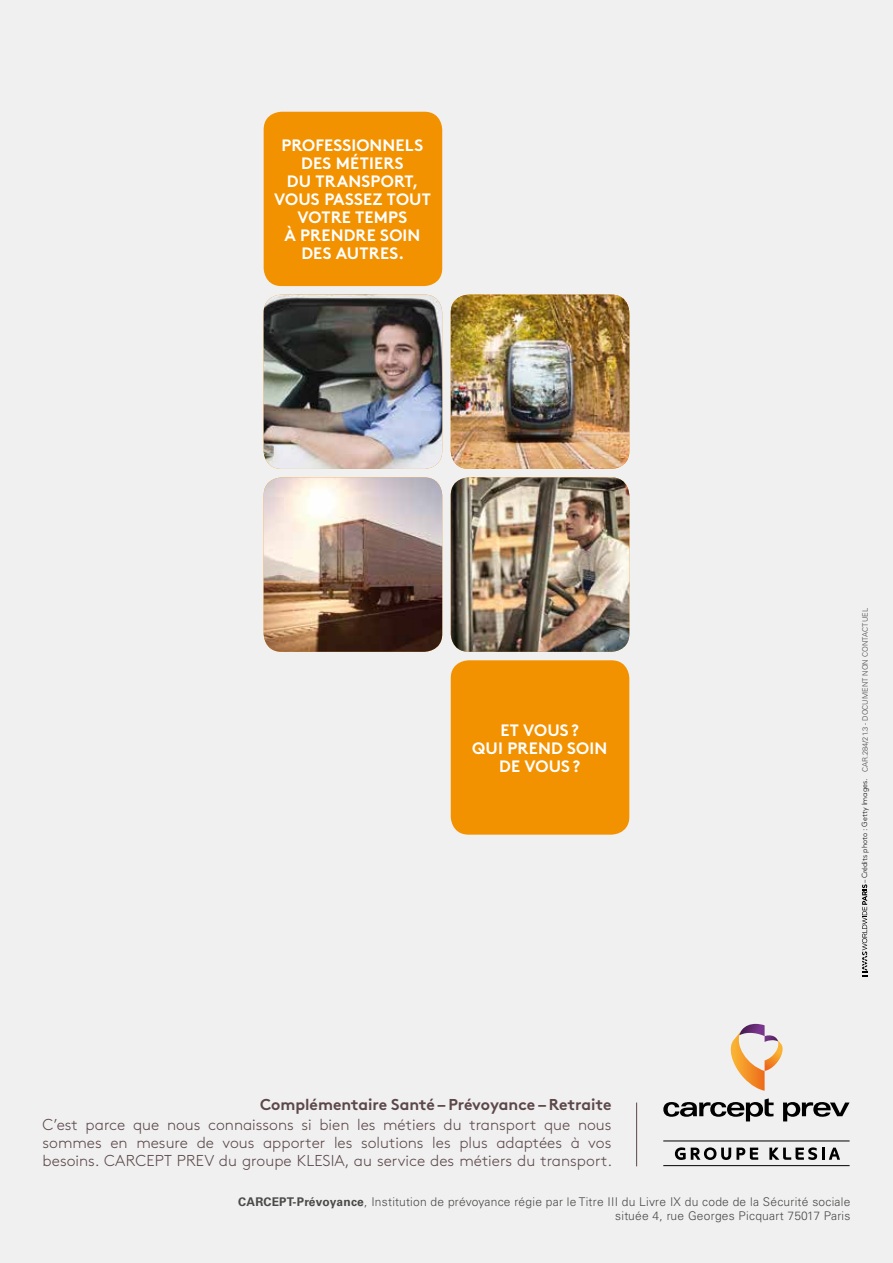
<style>
.page{position:relative;width:893px;height:1263px;background:#fff}
.page>*{position:absolute;margin:0;border:0;box-sizing:border-box;transform-origin:0 0}
.t1{font:700 16.5px/18px "Brown Std";letter-spacing:.01em;color:#fff;text-align:center}
.t2{font:300 15.75px/18px "Brown Std";color:#5c4749;text-align:justify}
.t3{font:700 15.75px "Brown Std";color:#5c4749}
.t4{font:300 12px/14.4px "Univers LT Std";letter-spacing:.02em;color:#4a4a49;text-align:right}
.t5{font:300 7.5px "Univers LT Std";color:#4a4a49}
.t6{font:300 7.5px "Brown Std";color:#000}
.s1{font-weight:700}
</style>
<div class="page">
<div style="left:0;top:1188px;width:893px;height:75px;background:#f0f0f0"></div>
<div style="left:0;top:0;width:893px;height:1188px;background:#f0f0f0"></div>
<div style="left:264px;top:112px;width:178px;height:174px;background:#f39200;border-radius:18px"></div>
<img style="left:264px;top:295px;width:178px;height:174px">
<img style="left:264px;top:477px;width:178px;height:175px">
<img style="left:451px;top:295px;width:178px;height:174px">
<img style="left:451px;top:477px;width:178px;height:175px">
<div style="left:451px;top:660px;width:178px;height:175px;background:#f39200;border-radius:18px"></div>
<svg style="left:730px;top:1024px;width:53px;height:67px"></svg>
<svg style="left:663px;top:1098px;width:111px;height:23px"></svg>
<svg style="left:783px;top:1102px;width:66px;height:19px"></svg>
<svg style="left:675px;top:1147px;width:83px;height:13px"></svg>
<svg style="left:769px;top:1147px;width:71px;height:13px"></svg>
<hr style="left:663px;top:1141px;width:187px;height:1px;background:#000">
<hr style="left:663px;top:1165px;width:187px;height:1px;background:#000">
<hr style="left:636px;top:1102px;width:1px;height:64px;background:#5c4749">
<svg style="left:862px;top:884px;width:5px;height:92px"></svg>
<p class="t1" style="left:274px;top:136px;width:158px">PROFESSIONNELS<br>DES MÉTIERS<br>DU TRANSPORT,<br>VOUS PASSEZ TOUT<br>VOTRE TEMPS<br>À PRENDRE SOIN<br>DES AUTRES.</p>
<p class="t1" style="left:472px;top:721px;width:137px">ET VOUS ?<br>QUI PREND SOIN<br>DE VOUS ?</p>
<p class="t5" style="left:861px;top:772px;width:166px;rotate:-90deg">CAR.284/21.3 - DOCUMENT NON CONTACTUEL</p>
<p class="t6" style="left:860px;top:883px;width:106px;rotate:-90deg">– Crédits photo : Getty Images.</p>
<p class="t3" style="left:260px;top:1095px;width:353px">Complémentaire Santé – Prévoyance – Retraite</p>
<p class="t2" style="left:43px;top:1116px;width:571px">C’est parce que nous connaissons si bien les métiers du transport que nous sommes en mesure de vous apporter les solutions les plus adaptées à vos besoins. CARCEPT PREV du groupe KLESIA, au service des métiers du transport.</p>
<p class="t4" style="left:238px;top:1194px;width:614px"><span class="s1">CARCEPT-Prévoyance</span>, Institution de prévoyance régie par le Titre III du Livre IX du code de la Sécurité sociale située 4, rue Georges Picquart 75017 Paris</p>
</div>
